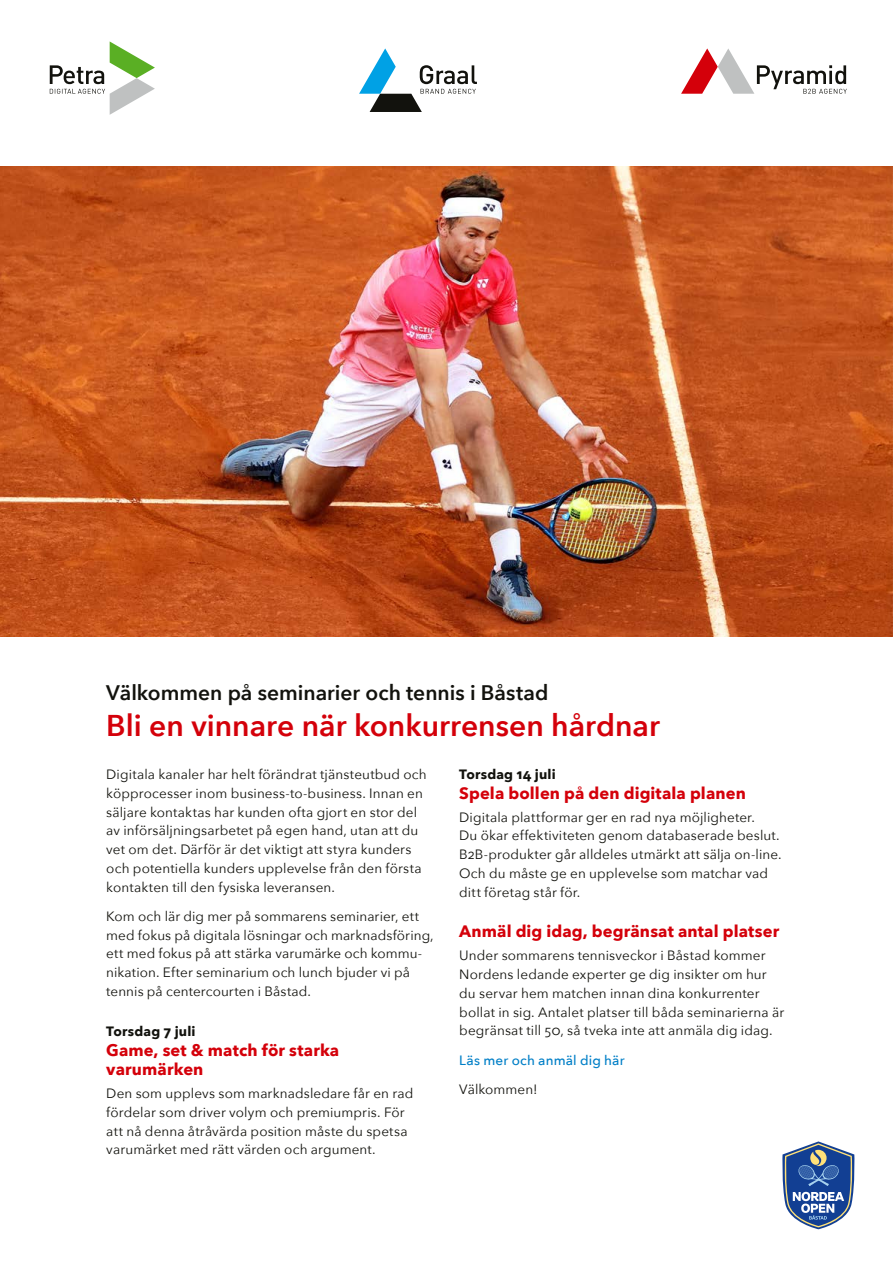
<style>
.page{position:relative;width:893px;height:1263px;background:#fff}
.page>*{position:absolute;margin:0;border:0;box-sizing:border-box;transform-origin:0 0}
.t1{font:600 30px "Avenir Next";color:#d4000a}
.t2{font:600 21px "Avenir Next";color:#12120d}
.t3{font:700 16.5px/19.5px "Avenir Next";letter-spacing:.005em;color:#d4000a}
.t4{font:13.5px/18.8px "Avenir Next";letter-spacing:.01em;color:#12120d}
.t5{font:700 13.5px "Avenir Next";letter-spacing:.015em;color:#12120d}
.t6{font:500 13.5px "Avenir Next";letter-spacing:.01em;color:#007fc7}
</style>
<div class="page">
<svg style="left:681px;top:48px;width:166px;height:46px"></svg>
<svg style="left:359px;top:48px;width:118px;height:64px"></svg>
<svg style="left:50px;top:41px;width:105px;height:74px"></svg>
<img style="left:0;top:166px;width:893px;height:471px">
<svg style="left:782px;top:1141px;width:72px;height:88px"></svg>
<h2 class="t2" style="left:106px;top:675px;width:444px">Välkommen på seminarier och tennis i Båstad</h2>
<h1 class="t1" style="left:106px;top:700px;width:555px">Bli en vinnare när konkurrensen hårdnar</h1>
<p class="t4" style="left:106px;top:764px;width:322px">Digitala kanaler har helt förändrat tjänsteutbud och köpprocesser inom business-to-business. Innan en säljare kontaktas har kunden ofta gjort en stor del av införsäljningsarbetet på egen hand, utan att du vet om det. Därför är det viktigt att styra kunders och potentiella kunders upplevelse från den första kontakten till den fysiska leveransen.</p>
<p class="t4" style="left:106px;top:906px;width:329px">Kom och lär dig mer på sommarens seminarier, ett med fokus på digitala lösningar och marknadsföring, ett med fokus på att stärka varumärke och kommu&shy;nikation. Efter seminarium och lunch bjuder vi på tennis på centercourten i Båstad.</p>
<p class="t5" style="left:106px;top:1019px;width:91px">Torsdag 7 juli</p>
<p class="t3" style="left:106px;top:1040px;width:235px">Game, set &amp; match för starka varumärken</p>
<p class="t4" style="left:106px;top:1083px;width:309px">Den som upplevs som marknadsledare får en rad fördelar som driver volym och premiumpris. För att nå denna åtråvärda position måste du spetsa varumärket med rätt värden och argument.</p>
<p class="t5" style="left:459px;top:763px;width:98px">Torsdag 14 juli</p>
<p class="t3" style="left:459px;top:783px;width:288px">Spela bollen på den digitala planen</p>
<p class="t4" style="left:459px;top:807px;width:324px">Digitala plattformar ger en rad nya möjligheter.<br>Du ökar effektiviteten genom databaserade beslut.<br>B2B-produkter går alldeles utmärkt att sälja on-line.<br>Och du måste ge en upplevelse som matchar vad ditt företag står för.</p>
<p class="t3" style="left:459px;top:921px;width:321px">Anmäl dig idag, begränsat antal platser</p>
<p class="t4" style="left:459px;top:946px;width:327px">Under sommarens tennisveckor i Båstad kommer Nordens ledande experter ge dig insikter om hur du servar hem matchen innan dina konkurrenter bollat in sig. Antalet platser till båda seminarierna är begränsat till 50, så tveka inte att anmäla dig idag.</p>
<p class="t6" style="left:459px;top:1048px;width:167px">Läs mer och anmäl dig här</p>
<p class="t4" style="left:459px;top:1079px;width:80px">Välkommen!</p>
</div>
